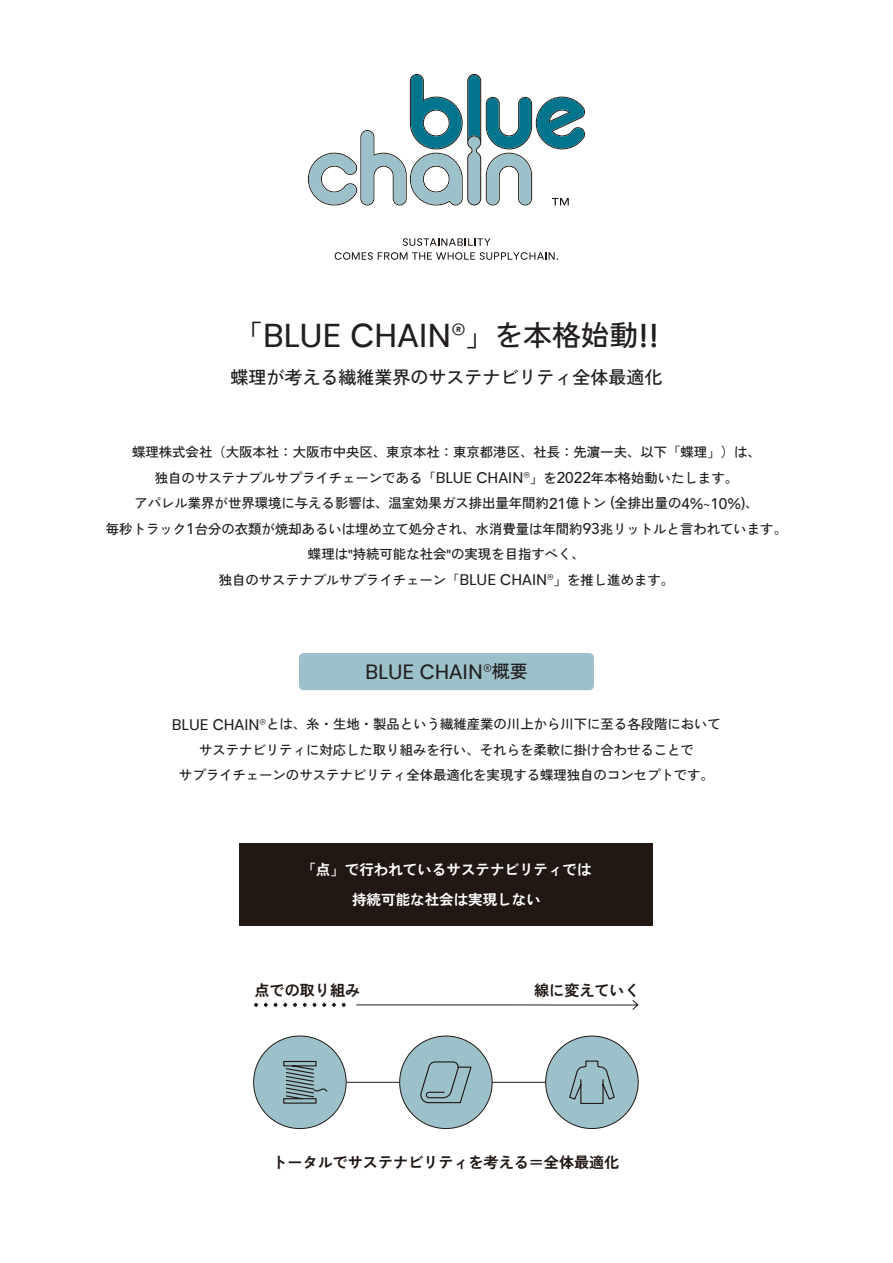
<style>
.page{position:relative;width:893px;height:1263px;background:#fff}
.page>*{position:absolute;margin:0;border:0;box-sizing:border-box;transform-origin:0 0}
.t1{font:32.25px "Biotif";color:#231f20}
.t2{font:20.1px "Biotif";color:#231f20}
.t3{font:500 18px "Zen Kaku Gothic Antique";color:#231f20}
.t4{font:700 15.15px "Zen Kaku Gothic Antique";color:#211814}
.t5{font:700 14.55px/30px "Zen Kaku Gothic Antique";color:#fff;text-align:center}
.t6{font:500 13.35px/25.5px "Zen Kaku Gothic Antique";color:#231f20;text-align:center}
.s1{font-family:"Zen Kaku Gothic Antique";font-weight:500;font-size:28.8px}
.s2{font-family:"Biotif";font-weight:400;font-size:15px}
.s3{font-family:"Avenir LT Std";font-size:15.45px}
.s4{font-family:"Zen Kaku Gothic Antique";font-weight:500;font-size:18px}
</style>
<div class="page">
<div style="left:299px;top:653px;width:295px;height:37px;background:#9dc1cb;border-radius:5px"></div>
<svg style="left:403px;top:238px;width:87px;height:8px"></svg>
<svg style="left:335px;top:252px;width:223px;height:8px"></svg>
<svg style="left:308px;top:74px;width:278px;height:131px"></svg>
<svg style="left:253px;top:1035px;width:386px;height:94px"></svg>
<svg style="left:356px;top:1000px;width:283px;height:10px"></svg>
<svg style="left:253px;top:1002px;width:93px;height:5px"></svg>
<div style="left:240px;top:843px;width:413px;height:82px;background:#211814"></div>
<h1 class="t1" style="left:234px;top:312px;width:427px"><span class="s1">「</span>BLUE CHAIN®<span class="s1">」を本格始動</span>!!</h1>
<h3 class="t3" style="left:230px;top:366px;width:433px">蝶理が考える繊維業界のサステナビリティ全体最適化</h3>
<p class="t6" style="left:106px;top:439px;width:683px">蝶理株式会社（大阪本社：大阪市中央区、東京本社：東京都港区、社長：先濵一夫、以下「蝶理」）は、<br>独自のサステナブルサプライチェーンである「<span class="s2">BLUE CHAIN®</span>」を<span class="s3">2022</span>年本格始動いたします。<br>アパレル業界が世界環境に与える影響は、温室効果ガス排出量年間約<span class="s3">21</span>億トン <span class="s2">(</span>全排出量の<span class="s3">4</span><span class="s2">%~</span><span class="s3">10</span><span class="s2">%)</span>、<br>毎秒トラック<span class="s3">1</span>台分の衣類が焼却あるいは埋め立て処分され、水消費量は年間約<span class="s3">93</span>兆リットルと言われています。蝶理は<span class="s2">"</span>持続可能な社会<span class="s2">"</span>の実現を目指すべく、<br>独自のサステナブルサプライチェーン「<span class="s2">BLUE CHAIN®</span>」を推し進めます。</p>
<h2 class="t2" style="left:365px;top:658px;width:164px">BLUE CHAIN®<span class="s4">概要</span></h2>
<p class="t6" style="left:172px;top:711px;width:550px"><span class="s2">BLUE CHAIN®</span>とは、糸・生地・製品という繊維産業の川上から川下に至る各段階においてサステナビリティに対応した取り組みを行い、それらを柔軟に掛け合わせることで<br>サプライチェーンのサステナビリティ全体最適化を実現する蝶理独自のコンセプトです。</p>
<p class="t5" style="left:301px;top:854px;width:292px">「点」で行われているサステナビリティでは持続可能な社会は実現しない</p>
<p class="t4" style="left:255px;top:980px;width:107px">点での取り組み</p>
<p class="t4" style="left:534px;top:980px;width:107px">線に変えていく</p>
<p class="t4" style="left:272px;top:1153px;width:348px">トータルでサステナビリティを考える＝全体最適化</p>
</div>
